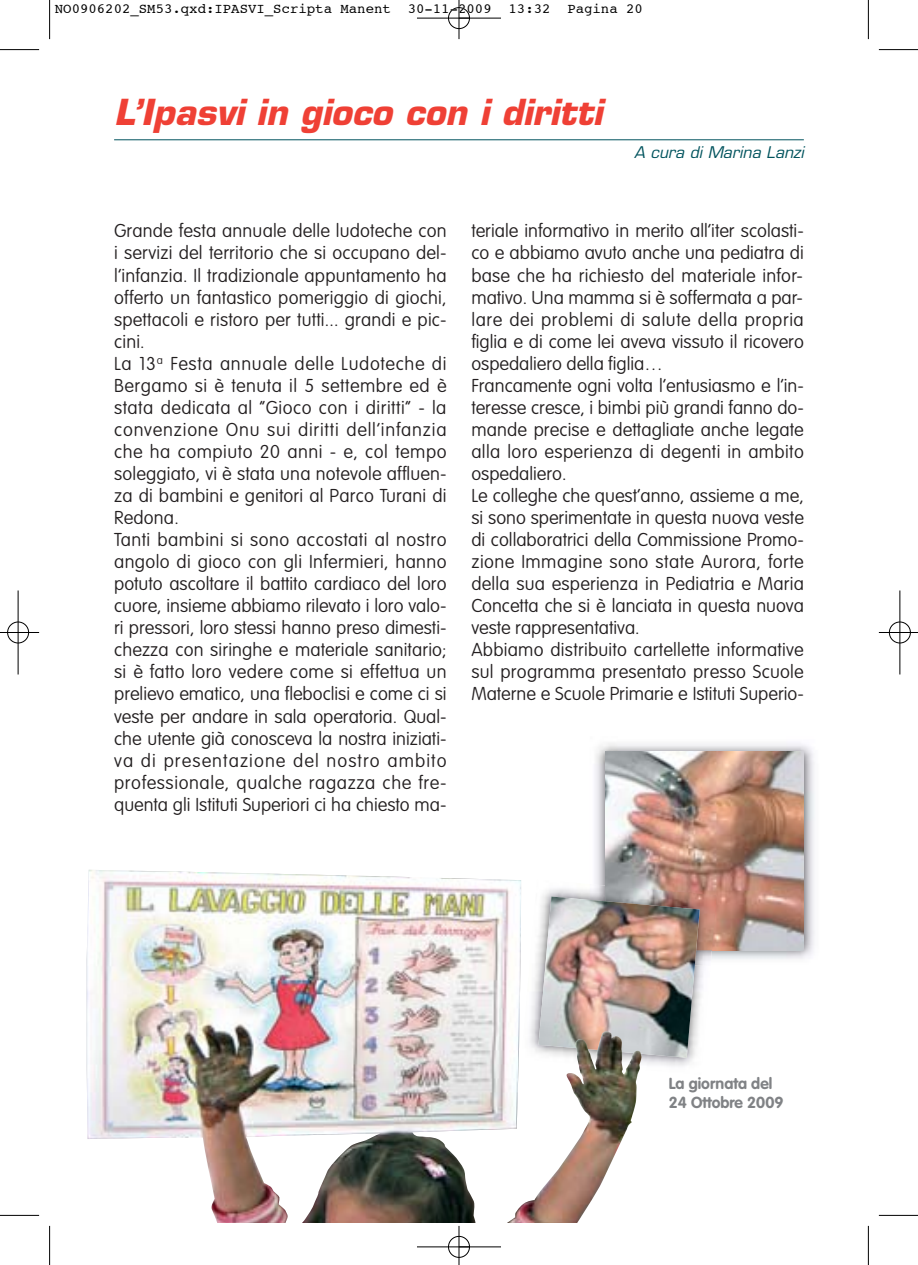
<style>
.page{position:relative;width:918px;height:1265px;background:#fff}
.page>*{position:absolute;margin:0;border:0;box-sizing:border-box;transform-origin:0 0}
.t1{font:italic 700 35px "Eurostile";color:#ef4035}
.t2{font:100 18.38px/22.1px "VAG Rounded";letter-spacing:.01em;color:#231f20}
.t3{font:700 15.75px/18.9px "VAG Rounded";color:#808285}
.t4{font:italic 15.75px "Eurostile";color:#00535d}
.t5{font:14px "Courier";color:#000}
</style>
<div class="page">
<img style="left:595px;top:743px;width:220px;height:216px">
<img style="left:605px;top:752px;width:199px;height:198px">
<img style="left:642px;top:880px;width:68px;height:186px">
<img style="left:642px;top:884px;width:70px;height:82px">
<img style="left:642px;top:886px;width:74px;height:64px">
<img style="left:642px;top:897px;width:58px;height:161px">
<img style="left:87px;top:870px;width:555px;height:353px">
<hr style="left:114px;top:139px;width:690px;height:1px;background:#00535d">
<hr style="left:49px;top:0;width:1px;height:39px;background:#000">
<hr style="left:0;top:49px;width:39px;height:1px;background:#000">
<hr style="left:868px;top:0;width:1px;height:39px;background:#000">
<hr style="left:879px;top:49px;width:39px;height:1px;background:#000">
<hr style="left:49px;top:1226px;width:1px;height:39px;background:#000">
<hr style="left:0;top:1215px;width:39px;height:1px;background:#000">
<hr style="left:868px;top:1226px;width:1px;height:39px;background:#000">
<hr style="left:879px;top:1215px;width:39px;height:1px;background:#000">
<div style="left:889px;top:622px;width:22px;height:21px;border:1px solid #fff;border-radius:50%"></div>
<hr style="left:417px;top:18px;width:84px;height:1px;background:#000">
<hr style="left:417px;top:1247px;width:84px;height:1px;background:#000">
<hr style="left:18px;top:590px;width:1px;height:84px;background:#000">
<hr style="left:899px;top:590px;width:1px;height:84px;background:#000">
<hr style="left:459px;top:0;width:1px;height:39px;background:#000">
<hr style="left:459px;top:1226px;width:1px;height:39px;background:#000">
<hr style="left:0;top:632px;width:39px;height:1px;background:#000">
<hr style="left:879px;top:632px;width:39px;height:1px;background:#000">
<div style="left:448px;top:7px;width:22px;height:22px;border:1px solid #000;border-radius:50%"></div>
<div style="left:448px;top:1236px;width:22px;height:22px;border:1px solid #000;border-radius:50%"></div>
<div style="left:7px;top:622px;width:22px;height:21px;border:1px solid #000;border-radius:50%"></div>
<div style="left:889px;top:622px;width:21px;height:21px;border:1px solid #000;border-radius:50%"></div>
<p class="t5" style="left:55px;top:2px;width:589px">NO0906202_SM53.qxd:IPASVI_Scripta Manent 30-11-2009 13:32 Pagina 20</p>
<h1 class="t1" style="left:114px;top:99px;width:497px">L’Ipasvi in gioco con i diritti</h1>
<p class="t4" style="left:634px;top:146px;width:174px">A cura di Marina Lanzi</p>
<p class="t2" style="left:114px;top:221px;width:334px">Grande festa annuale delle ludoteche con i servizi del territorio che si occupano del&shy;l’infanzia. Il tradizionale appuntamento ha offerto un fantastico pomeriggio di giochi, spettacoli e ristoro per tutti... grandi e pic&shy;cini.<br>La 13<sup>a</sup> Festa annuale delle Ludoteche di Bergamo si è tenuta il 5 settembre ed è stata dedicata al “Gioco con i diritti” - la convenzione Onu sui diritti dell’infanzia che ha compiuto 20 anni - e, col tempo soleggiato, vi è stata una notevole affluen&shy;za di bambini e genitori al Parco Turani di Redona.<br>Tanti bambini si sono accostati al nostro angolo di gioco con gli Infermieri, hanno potuto ascoltare il battito cardiaco del loro cuore, insieme abbiamo rilevato i loro valo&shy;ri pressori, loro stessi hanno preso dimesti&shy;chezza con siringhe e materiale sanitario; si è fatto loro vedere come si effettua un prelievo ematico, una fleboclisi e come ci si veste per andare in sala operatoria. Qual&shy;che utente già conosceva la nostra iniziati&shy;va di presentazione del nostro ambito professionale, qualche ragazza che fre&shy;quenta gli Istituti Superiori ci ha chiesto ma-</p>
<p class="t2" style="left:471px;top:221px;width:334px">teriale informativo in merito all’iter scolasti&shy;co e abbiamo avuto anche una pediatra di base che ha richiesto del materiale infor&shy;mativo. Una mamma si è soffermata a par&shy;lare dei problemi di salute della propria figlia e di come lei aveva vissuto il ricovero ospedaliero della figlia…<br>Francamente ogni volta l’entusiasmo e l’in&shy;teresse cresce, i bimbi più grandi fanno do&shy;mande precise e dettagliate anche legate alla loro esperienza di degenti in ambito ospedaliero.<br>Le colleghe che quest’anno, assieme a me, si sono sperimentate in questa nuova veste di collaboratrici della Commissione Promo&shy;zione Immagine sono state Aurora, forte della sua esperienza in Pediatria e Maria Concetta che si è lanciata in questa nuova veste rappresentativa.<br>Abbiamo distribuito cartellette informative sul programma presentato presso Scuole Materne e Scuole Primarie e Istituti Superio-</p>
<p class="t3" style="left:669px;top:1075px;width:116px">La giornata del<br>24 Ottobre 2009</p>
</div>
